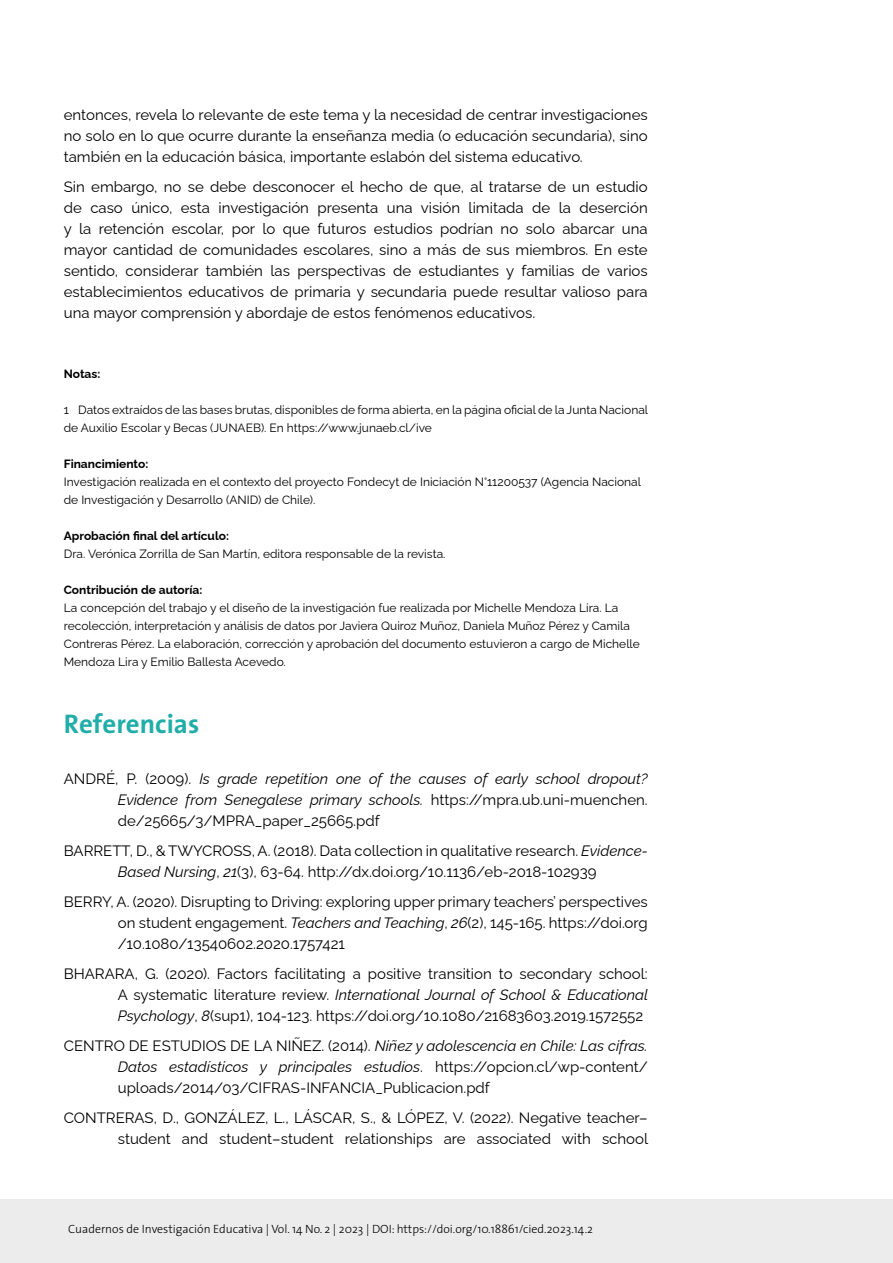
<style>
.page{position:relative;width:893px;height:1263px;background:#fff}
.page>*{position:absolute;margin:0;border:0;box-sizing:border-box;transform-origin:0 0}
.t1{font:700 27px "The Sans";color:#21ada8}
.t2{font:15px/21px "Raleway";color:#000;text-align:justify}
.t3{font:italic 15px/21px "Raleway";color:#000;text-align:justify}
.t4{font:12px/18px "Raleway";color:#000}
.t5{font:300 12px "The Sans";color:#000}
.t6{font:700 12px "Raleway";color:#000}
.s1{font-style:normal}
.s2{font-style:italic}
</style>
<div class="page">
<div style="left:0;top:1199px;width:893px;height:64px;background:#ececed"></div>
<p class="t2" style="left:64px;top:103px;width:585px">entonces, revela lo relevante de este tema y la necesidad de centrar investigaciones no solo en lo que ocurre durante la enseñanza media (o educación secundaria), sino también en la educación básica, importante eslabón del sistema educativo.</p>
<p class="t2" style="left:64px;top:175px;width:585px">Sin embargo, no se debe desconocer el hecho de que, al tratarse de un estudio de caso único, esta investigación presenta una visión limitada de la deserción y la retención escolar, por lo que futuros estudios podrían no solo abarcar una mayor cantidad de comunidades escolares, sino a más de sus miembros. En este sentido, considerar también las perspectivas de estudiantes y familias de varios establecimientos educativos de primaria y secundaria puede resultar valioso para una mayor comprensión y abordaje de estos fenómenos educativos.</p>
<p class="t6" style="left:64px;top:364px;width:38px">Notas:</p>
<p class="t4" style="left:64px;top:399px;width:586px">1 Datos extraídos de las bases brutas, disponibles de forma abierta, en la página oficial de la Junta Nacional de Auxilio Escolar y Becas (JUNAEB). En https://www.junaeb.cl/ive</p>
<p class="t6" style="left:64px;top:454px;width:86px">Financimiento:</p>
<p class="t4" style="left:64px;top:471px;width:579px">Investigación realizada en el contexto del proyecto Fondecyt de Iniciación N°11200537 (Agencia Nacional de Investigación y Desarrollo (ANID) de Chile).</p>
<p class="t6" style="left:64px;top:526px;width:167px">Aprobación final del artículo:</p>
<p class="t4" style="left:64px;top:543px;width:383px">Dra. Verónica Zorrilla de San Martín, editora responsable de la revista.</p>
<p class="t6" style="left:64px;top:580px;width:140px">Contribución de autoría:</p>
<p class="t4" style="left:64px;top:597px;width:578px">La concepción del trabajo y el diseño de la investigación fue realizada por Michelle Mendoza Lira. La recolección, interpretación y análisis de datos por Javiera Quiroz Muñoz, Daniela Muñoz Pérez y Camila Contreras Pérez. La elaboración, corrección y aprobación del documento estuvieron a cargo de Michelle Mendoza Lira y Emilio Ballesta Acevedo.</p>
<h1 class="t1" style="left:64px;top:701px;width:137px">Referencias</h1>
<p class="t3" style="left:118px;top:766px;width:531px;text-indent:-54px"><span class="s1">ANDRÉ, P. (2009).</span> Is grade repetition one of the causes of early school dropout?<br>Evidence from Senegalese primary schools. <span class="s1">https://mpra.ub.uni-muenchen. de/25665/3/MPRA_paper_25665.pdf</span></p>
<p class="t2" style="left:64px;top:838px;width:585px;text-align:center">BARRETT, D., &amp; TWYCROSS, A. (2018). Data collection in qualitative research. <span class="s2">Evidence-<br>Based Nursing</span>, <span class="s2">21</span>(3), 63-64. http://dx.doi.org/10.1136/eb-2018-102939</p>
<p class="t2" style="left:118px;top:889px;width:531px;text-indent:-54px">BERRY, A. (2020). Disrupting to Driving: exploring upper primary teachers’ perspectives on student engagement. <span class="s2">Teachers and Teaching</span>, <span class="s2">26</span>(2), 145-165. https://doi.org /10.1080/13540602.2020.1757421</p>
<p class="t2" style="left:118px;top:961px;width:532px;text-indent:-54px">BHARARA, G. (2020). Factors facilitating a positive transition to secondary school:<br>A systematic literature review. <span class="s2">International Journal of School &amp; Educational Psychology</span>, <span class="s2">8</span>(sup1), 104-123. https://doi.org/10.1080/21683603.2019.1572552</p>
<p class="t2" style="left:118px;top:1033px;width:531px;text-indent:-54px">CENTRO DE ESTUDIOS DE LA NIÑEZ. (2014). <span class="s2">Niñez y adolescencia en Chile: Las cifras.<br>Datos estadísticos y principales estudios</span>. https://opcion.cl/wp-content/ uploads/2014/03/CIFRAS-INFANCIA_Publicacion.pdf</p>
<p class="t2" style="left:64px;top:1105px;width:586px;text-align:right">CONTRERAS, D., GONZÁLEZ, L., LÁSCAR, S., &amp; LÓPEZ, V. (2022). Negative teacher– student and student–student relationships are associated with school</p>
<p class="t5" style="left:68px;top:1218px;width:526px">Cuadernos de Investigación Educativa | Vol. 14 No. 2 | 2023 | DOI: https://doi.org/10.18861/cied.2023.14.2</p>
</div>
